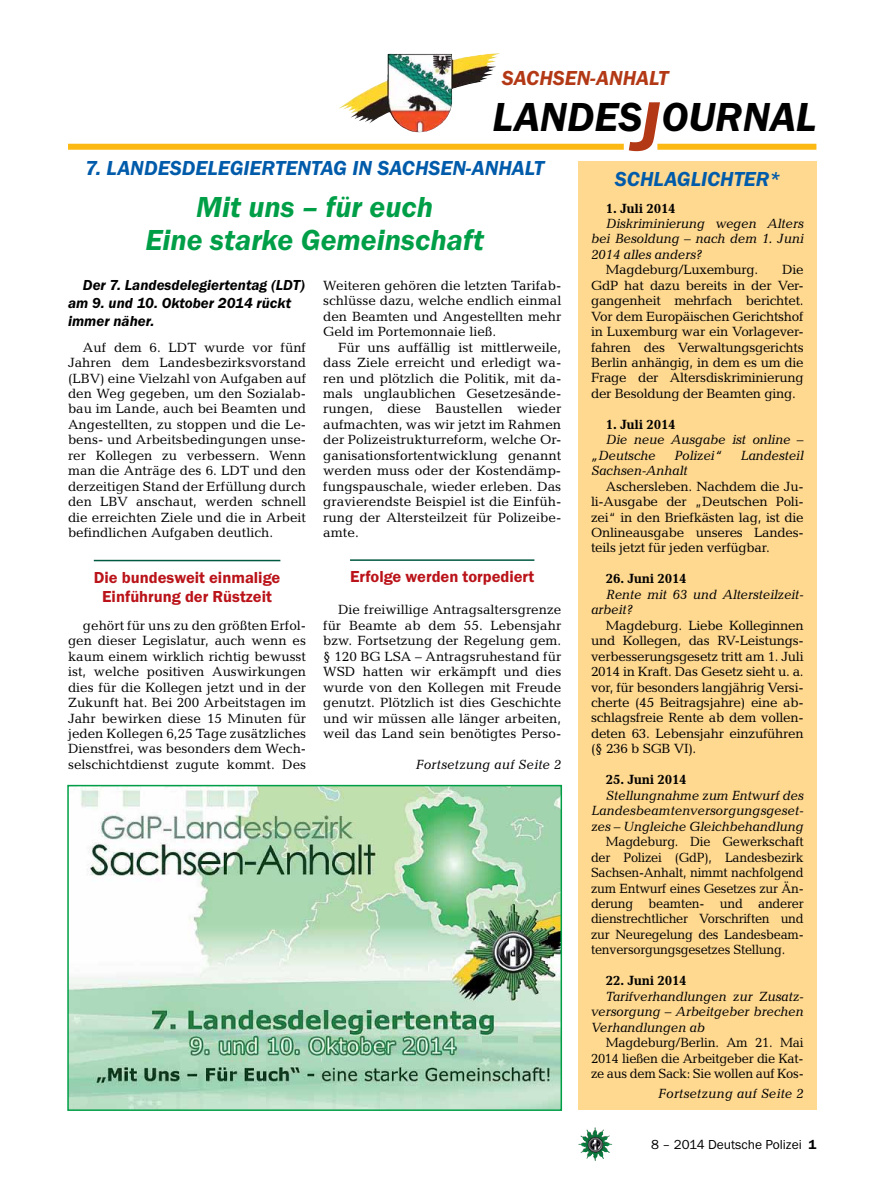
<style>
.page{position:relative;width:893px;height:1191px;background:#fff}
.page>*{position:absolute;margin:0;border:0;box-sizing:border-box;transform-origin:0 0}
.t1{font:italic 600 42px "Franklin Gothic Itc T";color:#000}
.t2{font:italic 600 30px/33px "Franklin Gothic Itc T";color:#009f47;text-align:center}
.t3{font:italic 600 21px "Franklin Gothic Itc T";color:#005baa}
.t4{font:italic 600 21px "Franklin Gothic Itc T";color:#b33916}
.t5{font:600 16.5px/19.5px "Franklin Gothic Itc T";color:#ba141a;text-align:center}
.t6{font:italic 600 15px/18px "Franklin Gothic Itc T";color:#000}
.t7{font:13.5px/15.5px "Candida";letter-spacing:-.02em;color:#000;text-align:justify}
.t8{font:italic 13.5px/15.5px "Candida";letter-spacing:-.02em;color:#000;text-align:justify}
.t9{font:13.5px/15.5px "Candida";letter-spacing:-.02em;color:#000;text-align:justify;scale:.95 1}
.t10{font:13.5px/15.5px "Candida";letter-spacing:-.02em;color:#000;text-align:justify;scale:.96 1}
.t11{font:700 13.5px "Candida";letter-spacing:-.02em;color:#000}
.t12{font:italic 13.5px "Candida";color:#000}
.t13{font:13.5px "Franklin Gothic Itc T";color:#000}
.s1{font-size:72px;color:#b33916}
.s2{font-weight:600}
</style>
<div class="page">
<img style="left:578px;top:1127px;width:17px;height:25px">
<img style="left:339px;top:53px;width:158px;height:55px">
<div style="left:657px;top:144px;width:159px;height:6px;background:#fdb913"></div>
<div style="left:68px;top:144px;width:556px;height:6px;background:#fdb913"></div>
<div style="left:578px;top:162px;width:238px;height:948px;background:#ffd990"></div>
<hr style="left:94px;top:560px;width:186px;height:1px;background:#005941">
<hr style="left:350px;top:559px;width:184px;height:2px;background:#005941">
<img style="left:70px;top:788px;width:489px;height:320px">
<div style="left:67px;top:785px;width:495px;height:326px;border:2px solid #009f47"></div>
<h3 class="t4" style="left:502px;top:66px;width:168px">SACHSEN-ANHALT</h3>
<h1 class="t1" style="left:492px;top:93px;width:325px">LANDES<span class="s1">J</span>OURNAL</h1>
<h3 class="t3" style="left:85px;top:156px;width:46px">7. Landesdele</h3>
<h3 class="t3" style="left:230px;top:156px;width:33px">giertenta</h3>
<h3 class="t3" style="left:333px;top:156px;width:70px">g in Sachsen</h3>
<h3 class="t3" style="left:466px;top:156px;width:32px">-Anhalt</h3>
<h2 class="t2" style="left:145px;top:190px;width:340px">Mit uns – für euch<br>Eine starke Gemeinschaft</h2>
<p class="t6" style="left:68px;top:276px;width:238px;text-indent:15px">Der 7. Landesdelegiertentag (LDT) am 9. und 10. Oktober 2014 rückt immer näher.</p>
<p class="t7" style="left:68px;top:339px;width:240px;text-indent:15px">Auf dem 6. LDT wurde vor fünf Jahren dem Landesbezirksvorstand (LBV) eine Vielzahl von Aufgaben auf den Weg gegeben, um den Sozialab&shy;bau im Lande, auch bei Beamten und Angestellten, zu stoppen und die Le&shy;bens- und Arbeitsbedingungen unse&shy;rer Kollegen zu verbessern. Wenn man die Anträge des 6. LDT und den derzeitigen Stand der Erfüllung durch den LBV anschaut, werden schnell die erreichten Ziele und die in Arbeit befindlichen Aufgaben deutlich.</p>
<p class="t5" style="left:94px;top:567px;width:188px">Die bundesweit einmalige<br>Einführung der Rüstzeit</p>
<p class="t7" style="left:68px;top:617px;width:240px;text-indent:15px">gehört für uns zu den größten Erfol&shy;gen dieser Legislatur, auch wenn es kaum einem wirklich richtig bewusst ist, welche positiven Auswirkungen dies für die Kollegen jetzt und in der Zukunft hat. Bei 200 Arbeitstagen im Jahr bewirken diese 15 Minuten für jeden Kollegen 6,25 Tage zusätzliches Dienstfrei, was besonders dem Wech&shy;selschichtdienst zugute kommt. Des</p>
<p class="t7" style="left:323px;top:277px;width:240px">Weiteren gehören die letzten Tarifab&shy;schlüsse dazu, welche endlich einmal den Beamten und Angestellten mehr Geld im Portemonnaie ließ.</p>
<p class="t7" style="left:323px;top:339px;width:240px;text-indent:15px">Für uns auffällig ist mittlerweile, dass Ziele erreicht und erledigt wa&shy;ren und plötzlich die Politik, mit da&shy;mals unglaublichen Gesetzesände&shy;rungen, diese Baustellen wieder aufmachten, was wir jetzt im Rahmen der Polizeistrukturreform, welche Or&shy;ganisationsfortentwicklung genannt werden muss oder der Kostendämp&shy;fungspauschale, wieder erleben. Das gravierendste Beispiel ist die Einfüh&shy;rung der Altersteilzeit für Polizeibe&shy;amte.</p>
<p class="t5" style="left:350px;top:566px;width:186px">Erfolge werden torpediert</p>
<p class="t7" style="left:323px;top:602px;width:240px;text-indent:15px">Die freiwillige Antragsaltersgrenze für Beamte ab dem 55. Lebensjahr bzw. Fortsetzung der Regelung gem. § 120 BG LSA – Antragsruhestand für WSD hatten wir erkämpft und dies wurde von den Kollegen mit Freude genutzt. Plötzlich ist dies Geschichte und wir müssen alle länger arbeiten, weil das Land sein benötigtes Perso-</p>
<p class="t12" style="left:416px;top:756px;width:147px">Fortsetzung auf Seite 2</p>
<h3 class="t3" style="left:615px;top:167px;width:26px">Schla</h3>
<h3 class="t3" style="left:677px;top:167px;width:44px">glichter</h3>
<h3 class="t3" style="left:770px;top:167px;width:12px">*</h3>
<p class="t11" style="left:606px;top:200px;width:71px">1. Juli 2014</p>
<p class="t8" style="left:591px;top:215px;width:214px;text-indent:15px">Diskriminierung wegen Alters bei Besoldung – nach dem 1. Juni 2014 alles anders?</p>
<p class="t7" style="left:606px;top:262px;width:154px">Magdeburg/Luxemburg.</p>
<p class="t7" style="left:591px;top:262px;width:214px;text-indent:191px">Die GdP hat dazu bereits in der Ver&shy;gangenheit mehrfach berichtet.<br>Vor dem Europäischen Gerichtshof in Luxemburg war ein Vorlagever&shy;fahren des Verwaltungsgerichts Berlin anhängig, in dem es um die Frage der Altersdiskriminierung der Besoldung der Beamten ging.</p>
<p class="t11" style="left:606px;top:416px;width:71px">1. Juli 2014</p>
<p class="t8" style="left:591px;top:432px;width:214px;text-indent:15px">Die neue Ausgabe ist online – „Deutsche</p>
<p class="t8" style="left:674px;top:447px;width:49px">Polizei“</p>
<p class="t8" style="left:740px;top:447px;width:65px">Landesteil</p>
<p class="t8" style="left:591px;top:463px;width:98px">Sachsen-Anhalt</p>
<p class="t7" style="left:591px;top:478px;width:214px;text-indent:15px">Aschersleben. Nachdem die Ju&shy;li-Ausgabe der „Deutschen Poli&shy;zei“ in den Briefkästen lag, ist die Onlineausgabe unseres Landes&shy;teils jetzt für jeden verfügbar.</p>
<p class="t11" style="left:606px;top:571px;width:82px">26. Juni 2014</p>
<p class="t8" style="left:591px;top:586px;width:214px;text-indent:15px">Rente mit 63 und Altersteilzeit&shy;arbeit?</p>
<p class="t7" style="left:591px;top:617px;width:214px;text-indent:15px">Magdeburg. Liebe Kolleginnen und Kollegen, das RV-Leistungs&shy;verbesserungsgesetz tritt am 1. Juli 2014 in Kraft. Das Gesetz sieht u. a. vor, für besonders langjährig Versi&shy;cherte (45 Beitragsjahre) eine ab&shy;schlagsfreie Rente ab dem vollen&shy;deten 63. Lebensjahr einzuführen (§ 236 b SGB VI).</p>
<p class="t11" style="left:606px;top:772px;width:82px">25. Juni 2014</p>
<p class="t8" style="left:591px;top:787px;width:214px;text-indent:15px">Stellungnahme zum Entwurf des Landesbeamtenversorgungsgeset&shy;zes – Ungleiche Gleichbehandlung</p>
<p class="t9" style="left:591px;top:834px;width:225px;text-indent:15px">Magdeburg. Die Gewerkschaft der Polizei (GdP), Landesbezirk Sachsen-Anhalt, nimmt nachfolgend zum Entwurf eines Gesetzes zur Än&shy;derung beamten- und anderer dienstrechtlicher Vorschriften und zur Neuregelung des Landesbeam&shy;tenversorgungsgesetzes Stellung.</p>
<p class="t11" style="left:606px;top:973px;width:82px">22. Juni 2014</p>
<p class="t8" style="left:591px;top:988px;width:214px;text-indent:15px">Tarifverhandlungen zur Zusatz&shy;versorgung – Arbeitgeber brechen Verhandlungen ab</p>
<p class="t10" style="left:591px;top:1034px;width:223px;text-indent:15px">Magdeburg/Berlin. Am 21. Mai 2014 ließen die Arbeitgeber die Kat&shy;ze aus dem Sack: Sie wollen auf Kos-</p>
<p class="t12" style="left:658px;top:1085px;width:147px">Fortsetzung auf Seite 2</p>
<p class="t13" style="left:651px;top:1136px;width:167px">8 – 2014 Deutsche Polizei <span class="s2">1</span></p>
</div>
